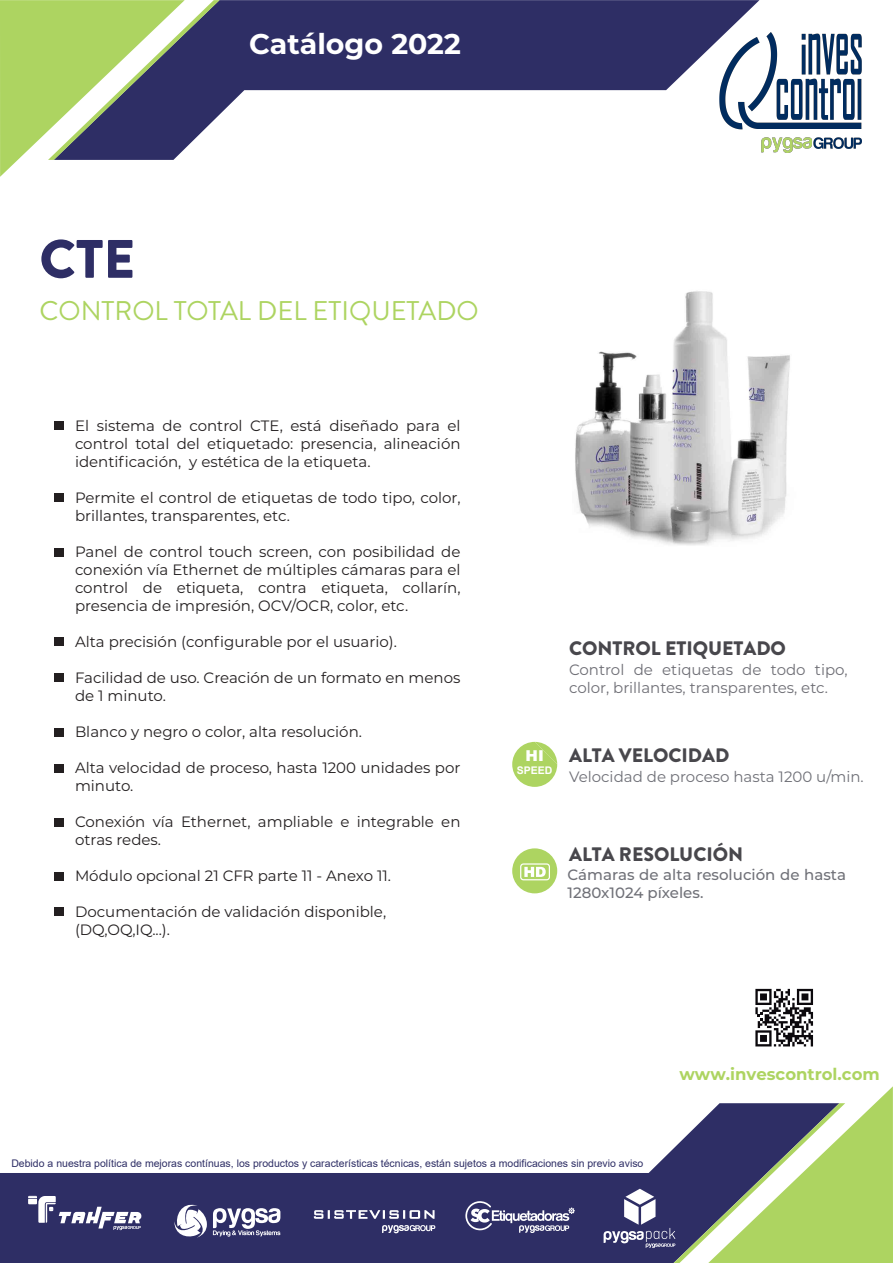
<style>
.page{position:relative;width:893px;height:1263px;background:#fff}
.page>*{position:absolute;margin:0;border:0;box-sizing:border-box;transform-origin:0 0}
.t1{font:900 54px "Brandon Grotesque";color:#2e2e65}
.t2{font:700 28.5px "Montserrat";color:#fff}
.t3{font:27px "Brandon Grotesque";color:#add461}
.t4{font:900 19.5px "Brandon Grotesque";color:#48474c}
.t5{font:700 16.5px "Montserrat";color:#add461}
.t6{font:15px/18px "Montserrat";color:#231f20}
.t7{font:15px/18px "Montserrat";color:#6e6e75}
.t8{font:500 15px/18px "Montserrat";color:#707178}
.t9{font:15px "Montserrat";color:#6f7077}
.t10{font:900 15px "Arial";color:#fff}
.t11{font:10.5px "Arial";color:#2e2e65}
.t12{font:700 10.5px "Arial";color:#fff}
</style>
<div class="page">
<svg style="left:755px;top:989px;width:58px;height:57px"></svg>
<img style="left:759px;top:32px;width:103px;height:120px">
<svg style="left:220px;top:0;width:539px;height:130px;fill:#2e2e65"></svg>
<div style="left:0;top:1173px;width:604px;height:90px;background:#2e2e65"></div>
<svg style="left:0;top:0;width:220px;height:177px"></svg>
<svg style="left:604px;top:1086px;width:289px;height:177px"></svg>
<svg style="left:382px;top:1225px;width:53px;height:8px"></svg>
<svg style="left:314px;top:1210px;width:121px;height:9px"></svg>
<svg style="left:465px;top:1201px;width:110px;height:32px;background:#62628b"></svg>
<svg style="left:28px;top:1196px;width:113px;height:34px"></svg>
<svg style="left:174px;top:1201px;width:106px;height:38px"></svg>
<svg style="left:512px;top:742px;width:45px;height:45px"></svg>
<div style="left:55px;top:421px;width:9px;height:9px;background:#231f20"></div>
<div style="left:55px;top:637px;width:9px;height:9px;background:#231f20"></div>
<div style="left:55px;top:493px;width:9px;height:9px;background:#231f20"></div>
<div style="left:55px;top:548px;width:9px;height:9px;background:#231f20"></div>
<div style="left:55px;top:818px;width:9px;height:9px;background:#231f20"></div>
<div style="left:55px;top:728px;width:9px;height:9px;background:#231f20"></div>
<div style="left:55px;top:872px;width:9px;height:9px;background:#231f20"></div>
<div style="left:55px;top:764px;width:9px;height:9px;background:#231f20"></div>
<div style="left:55px;top:673px;width:9px;height:9px;background:#231f20"></div>
<div style="left:512px;top:848px;width:45px;height:45px;background:#add461;border-radius:50%"></div>
<svg style="left:520px;top:863px;width:30px;height:17px"></svg>
<div style="left:55px;top:907px;width:9px;height:9px;background:#231f20"></div>
<img style="left:575px;top:291px;width:215px;height:254px">
<h1 class="t1" style="left:40px;top:221px;width:97px">CTE</h1>
<h2 class="t2" style="left:249px;top:23px;width:213px">Catálogo 2022</h2>
<h3 class="t3" style="left:40px;top:292px;width:441px">CONTROL TOTAL DEL ETIQUETADO</h3>
<p class="t6" style="left:75px;top:416px;width:387px;text-align:justify">El sistema de control CTE, está diseñado para el control total del etiquetado: presencia, alineación identificación, y estética de la etiqueta.</p>
<p class="t6" style="left:75px;top:488px;width:387px">Permite el control de etiquetas de todo tipo, color, brillantes, transparentes, etc.</p>
<p class="t6" style="left:75px;top:542px;width:387px;text-align:justify">Panel de control touch screen, con posibilidad de conexión vía Ethernet de múltiples cámaras para el control de etiqueta, contra etiqueta, collarín, presencia de impresión, OCV/OCR, color, etc.</p>
<p class="t6" style="left:75px;top:632px;width:323px">Alta precisión (configurable por el usuario).</p>
<p class="t6" style="left:75px;top:668px;width:387px">Facilidad de uso. Creación de un formato en menos de 1 minuto.</p>
<p class="t6" style="left:75px;top:722px;width:288px">Blanco y negro o color, alta resolución.</p>
<p class="t6" style="left:75px;top:758px;width:387px">Alta velocidad de proceso, hasta 1200 unidades por minuto.</p>
<p class="t6" style="left:75px;top:812px;width:387px">Conexión vía Ethernet, ampliable e integrable en otras redes.</p>
<p class="t6" style="left:75px;top:866px;width:317px">Módulo opcional 21 CFR parte 11 - Anexo 11.</p>
<p class="t6" style="left:75px;top:902px;width:313px">Documentación de validación disponible, (DQ,OQ,IQ...).</p>
<h3 class="t4" style="left:569px;top:634px;width:218px">CONTROL ETIQUETADO</h3>
<p class="t7" style="left:569px;top:661px;width:280px">Control de etiquetas de todo tipo, color, brillantes, transparentes, etc.</p>
<p class="t10" style="left:526px;top:745px;width:20px">HI</p>
<h3 class="t4" style="left:569px;top:741px;width:162px">ALTA VELOCIDAD</h3>
<p class="t9" style="left:569px;top:766px;width:296px">Velocidad de proceso hasta 1200 u/min.</p>
<p class="t12" style="left:517px;top:763px;width:37px">SPEED</p>
<h3 class="t4" style="left:569px;top:840px;width:176px">ALTA RESOLUCIÓN</h3>
<p class="t8" style="left:567px;top:865px;width:280px">Cámaras de alta resolución de hasta<br>1280x1024 píxeles.</p>
<p class="t5" style="left:679px;top:1062px;width:202px">www.invescontrol.com</p>
<p class="t11" style="left:11px;top:1156px;width:634px">Debido a nuestra política de mejoras contínuas, los productos y características técnicas, están sujetos a modificaciones sin previo aviso</p>
</div>
